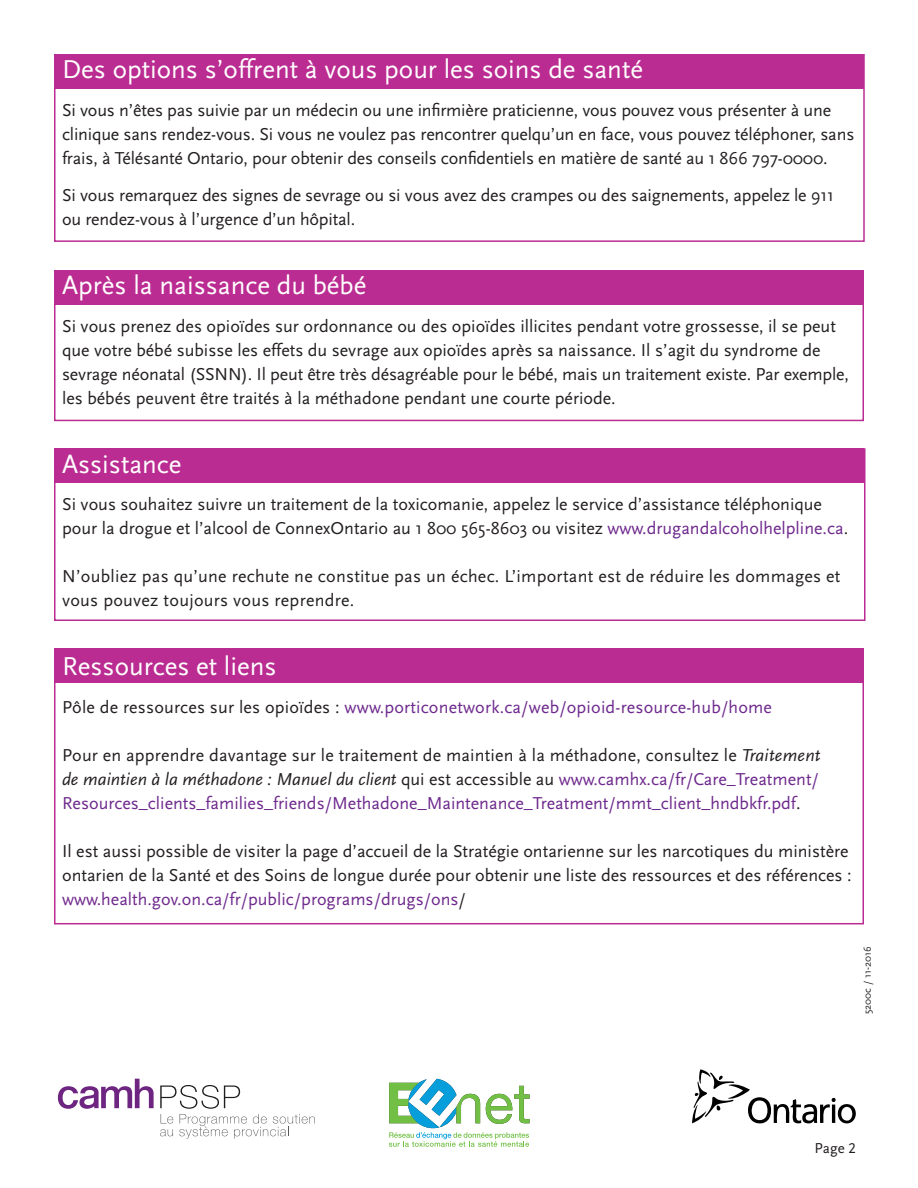
<style>
.page{position:relative;width:918px;height:1188px;background:#fff}
.page>*{position:absolute;margin:0;border:0;box-sizing:border-box;transform-origin:0 0}
.t1{font:27px "Scala Sans";color:#fff}
.text__body_bullets_l{font:18px/24px "Scala Sans";letter-spacing:-.01em;color:#231f20}
.text__body{font:18px/24px "Scala Sans";color:#231f20}
.text__body-2{font:18px/24px "Scala Sans";letter-spacing:.01em;color:#6e298d;text-align:justify}
.t2{font:15px "Scala Sans LF";color:#231f20}
.text__body-3{font:10.5px "Scala Sans";color:#231f20}
.s1{color:#6e298d}
.s2{color:#231f20}
.s3{font-style:italic;color:#231f20}
</style>
<div class="page">
<svg style="left:692px;top:1069px;width:164px;height:55px"></svg>
<svg style="left:58px;top:1079px;width:96px;height:30px"></svg>
<svg style="left:160px;top:1085px;width:155px;height:54px"></svg>
<svg style="left:389px;top:1079px;width:141px;height:68px"></svg>
<div style="left:54px;top:270px;width:810px;height:35px;background:#bb2c92"></div>
<div style="left:54px;top:54px;width:810px;height:35px;background:#bb2c92"></div>
<div style="left:54px;top:448px;width:810px;height:35px;background:#bb2c92"></div>
<div style="left:54px;top:54px;width:811px;height:188px;border:2px solid #bb2c92"></div>
<div style="left:54px;top:272px;width:810px;height:149px;border:2px solid #bb2c92"></div>
<div style="left:54px;top:448px;width:812px;height:173px;border:2px solid #bb2c92"></div>
<div style="left:54px;top:648px;width:810px;height:35px;background:#bb2c92"></div>
<div style="left:54px;top:657px;width:810px;height:267px;border:2px solid #bb2c92"></div>
<h1 class="t1" style="left:62px;top:55px;width:582px">Des options s’offrent à vous pour les soins de santé</h1>
<p class="text__body_bullets_l" style="left:62px;top:98px;width:794px">Si vous n’êtes pas suivie par un médecin ou une infirmière praticienne, vous pouvez vous présenter à une clinique sans rendez-vous. Si vous ne voulez pas rencontrer quelqu’un en face, vous pouvez téléphoner, sans frais, à Télésanté Ontario, pour obtenir des conseils confidentiels en matière de santé au 1 866 797-0000.</p>
<p class="text__body_bullets_l" style="left:62px;top:184px;width:774px">Si vous remarquez des signes de sevrage ou si vous avez des crampes ou des saignements, appelez le 911 ou rendez-vous à l’urgence d’un hôpital.</p>
<h1 class="t1" style="left:62px;top:271px;width:306px">Après la naissance du bébé</h1>
<p class="text__body_bullets_l" style="left:62px;top:314px;width:788px">Si vous prenez des opioïdes sur ordonnance ou des opioïdes illicites pendant votre grossesse, il se peut que votre bébé subisse les effets du sevrage aux opioïdes après sa naissance. Il s’agit du syndrome de sevrage néonatal (SSNN). Il peut être très désagréable pour le bébé, mais un traitement existe. Par exemple, les bébés peuvent être traités à la méthadone pendant une courte période.</p>
<h1 class="t1" style="left:62px;top:449px;width:121px">Assistance</h1>
<p class="text__body" style="left:62px;top:493px;width:788px">Si vous souhaitez suivre un traitement de la toxicomanie, appelez le service d’assistance téléphonique pour la drogue et l’alcool de ConnexOntario au 1 800 565-8603 ou visitez <span class="s1">www.drugandalcoholhelpline.ca</span>.</p>
<p class="text__body" style="left:62px;top:565px;width:780px">N’oubliez pas qu’une rechute ne constitue pas un échec. L’important est de réduire les dommages et vous pouvez toujours vous reprendre.</p>
<h1 class="t1" style="left:62px;top:652px;width:216px">Ressources et liens</h1>
<p class="text__body-2" style="left:62px;top:695px;width:711px"><span class="s2">Pôle de ressources sur les opioïdes :</span> www.porticonetwork.ca/web/opioid-resource-hub/home</p>
<p class="text__body-2" style="left:62px;top:743px;width:760px"><span class="s2">Pour en apprendre davantage sur le traitement de maintien à la méthadone, consultez le</span> <span class="s3">Traitement de maintien à la méthadone : Manuel du client</span> <span class="s2">qui est accessible au</span> www.camhx.ca/fr/Care_Treatment/ Resources_clients_families_friends/Methadone_Maintenance_Treatment/mmt_client_hndbkfr.pdf<span class="s2">.</span></p>
<p class="text__body" style="left:62px;top:839px;width:791px">Il est aussi possible de visiter la page d’accueil de la Stratégie ontarienne sur les narcotiques du ministère ontarien de la Santé et des Soins de longue durée pour obtenir une liste des ressources et des références : <span class="s1">www.health.gov.on.ca/fr/public/programs/drugs/ons</span>/</p>
<p class="text__body-3" style="left:862px;top:1014px;width:69px;rotate:-90deg">5200c / 11-2016</p>
<p class="t2" style="left:815px;top:1140px;width:43px">Page 2</p>
</div>
